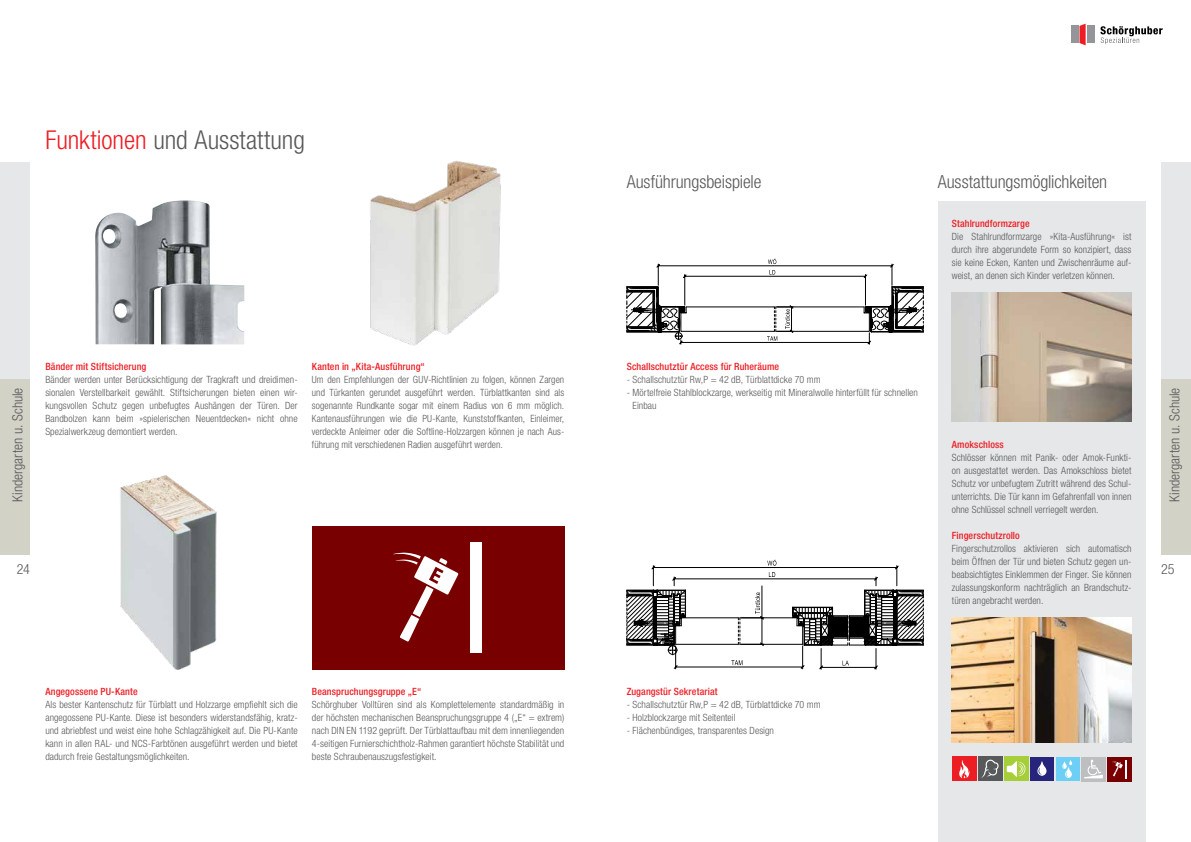
<style>
.page{position:relative;width:1191px;height:842px;background:#fff}
.page>*{position:absolute;margin:0;border:0;box-sizing:border-box;transform-origin:0 0}
.t1{font:300 condensed 26px "Helvetica Neue";color:#58595b}
.t2{font:300 condensed 18px "Helvetica Neue";letter-spacing:-.005em;color:#58595b}
.t3{font:300 condensed 14px "Helvetica Neue";color:#58595b}
.t4{font:300 condensed 10px/13px "Helvetica Neue";letter-spacing:.005em;color:#58595b;text-align:justify}
.t5{font:500 condensed 10px "Helvetica Neue";letter-spacing:.01em;color:#ed1d24}
.s1{color:#ed1d24}
</style>
<div class="page">
<div style="left:1087px;top:26px;width:8px;height:17px;background:#939598"></div>
<svg style="left:1079px;top:24px;width:6px;height:21px"></svg>
<svg style="left:1100px;top:26px;width:62px;height:18px"></svg>
<div style="left:1071px;top:26px;width:7px;height:17px;background:#939598"></div>
<div style="left:1161px;top:162px;width:30px;height:385px;background:#e6e7e8"></div>
<div style="left:1161px;top:379px;width:30px;height:176px;background:#d2d2c7"></div>
<div style="left:0;top:162px;width:30px;height:385px;background:#e6e7e8"></div>
<div style="left:0;top:379px;width:30px;height:176px;background:#d2d2c7"></div>
<div style="left:937px;top:201px;width:208px;height:641px;background:#e6e7e8"></div>
<img style="left:370px;top:160px;width:131px;height:186px">
<div style="left:952px;top:757px;width:24px;height:24px;background:#ed1d24"></div>
<svg style="left:959px;top:760px;width:11px;height:18px"></svg>
<div style="left:978px;top:757px;width:24px;height:24px;background:#58595b"></div>
<svg style="left:981px;top:760px;width:17px;height:18px"></svg>
<div style="left:1004px;top:757px;width:24px;height:24px;background:#a6ce39"></div>
<svg style="left:1006px;top:761px;width:19px;height:16px"></svg>
<div style="left:1030px;top:757px;width:23px;height:24px;background:#26247b"></div>
<svg style="left:1037px;top:761px;width:10px;height:15px"></svg>
<div style="left:1055px;top:757px;width:24px;height:24px;background:#6dcff6"></div>
<svg style="left:1062px;top:760px;width:10px;height:18px"></svg>
<div style="left:1107px;top:757px;width:24px;height:24px;background:#790000"></div>
<svg style="left:1112px;top:760px;width:14px;height:18px"></svg>
<img style="left:120px;top:475px;width:97px;height:195px">
<img style="left:951px;top:292px;width:180px;height:130px">
<img style="left:951px;top:617px;width:180px;height:125px">
<svg style="left:626px;top:560px;width:298px;height:110px"></svg>
<img style="left:95px;top:200px;width:149px;height:144px">
<svg style="left:626px;top:259px;width:298px;height:86px"></svg>
<div style="left:1081px;top:757px;width:24px;height:24px;background:#bcbec0"></div>
<svg style="left:1084px;top:760px;width:18px;height:18px"></svg>
<div style="left:312px;top:526px;width:252px;height:143px;background:#790000"></div>
<div style="left:470px;top:542px;width:11px;height:111px;background:#fff"></div>
<svg style="left:393px;top:552px;width:65px;height:90px"></svg>
<h1 class="t1" style="left:45px;top:125px;width:261px"><span class="s1">Funktionen</span> und Ausstattung</h1>
<h2 class="t2" style="left:626px;top:172px;width:136px">Ausführungsbeispiele</h2>
<h2 class="t2" style="left:937px;top:172px;width:171px">Ausstattungsmöglichkeiten</h2>
<p class="t5" style="left:951px;top:218px;width:79px">Stahlrundformzarge</p>
<p class="t4" style="left:951px;top:230px;width:181px">Die Stahlrundformzarge »Kita-Ausführung« ist durch ihre abgerundete Form so konzipiert, dass sie keine Ecken, Kanten und Zwischenräume auf&shy;weist, an denen sich Kinder verletzen können.</p>
<p class="t5" style="left:45px;top:361px;width:102px">Bänder mit Stiftsicherung</p>
<p class="t4" style="left:45px;top:373px;width:254px">Bänder werden unter Berücksichtigung der Tragkraft und dreidimen&shy;sionalen Verstellbarkeit gewählt. Stiftsicherungen bieten einen wir&shy;kungsvollen Schutz gegen unbefugtes Aushängen der Türen. Der Bandbolzen kann beim »spielerischen Neuentdecken« nicht ohne Spezialwerkzeug demontiert werden.</p>
<p class="t5" style="left:626px;top:361px;width:154px">Schallschutztür Access für Ruheräume</p>
<p class="t4" style="left:626px;top:373px;width:195px">- Schallschutztür Rw,P = 42 dB, Türblattdicke 70 mm</p>
<p class="t4" style="left:632px;top:386px;width:287px;text-indent:-6px">- Mörtelfreie Stahlblockzarge, werkseitig mit Mineralwolle hinterfüllt für schnellen<br>Einbau</p>
<p class="t5" style="left:312px;top:361px;width:114px">Kanten in „Kita-Ausführung“</p>
<p class="t4" style="left:312px;top:373px;width:254px">Um den Empfehlungen der GUV-Richtlinien zu folgen, können Zargen und Türkanten gerundet ausgeführt werden. Türblattkanten sind als sogenannte Rundkante sogar mit einem Radius von 6 mm möglich.<br>Kantenausführungen wie die PU-Kante, Kunststoffkanten, Einleimer, verdeckte Anleimer oder die Softline-Holzzargen können je nach Aus&shy;führung mit verschiedenen Radien ausgeführt werden.</p>
<h3 class="t3" style="left:9px;top:502px;width:116px;rotate:-90deg">Kindergarten u. Schule</h3>
<h3 class="t3" style="left:1166px;top:502px;width:116px;rotate:-90deg">Kindergarten u. Schule</h3>
<p class="t5" style="left:951px;top:439px;width:53px">Amokschloss</p>
<p class="t4" style="left:951px;top:451px;width:181px">Schlösser können mit Panik- oder Amok-Funkti&shy;on ausgestattet werden. Das Amokschloss bietet Schutz vor unbefugtem Zutritt während des Schul&shy;unterrichts. Die Tür kann im Gefahrenfall von innen ohne Schlüssel schnell verriegelt werden.</p>
<p class="t5" style="left:951px;top:530px;width:70px">Fingerschutzrollo</p>
<p class="t4" style="left:951px;top:542px;width:181px">Fingerschutzrollos aktivieren sich automatisch beim Öffnen der Tür und bieten Schutz gegen un&shy;beabsichtigtes Einklemmen der Finger. Sie können zulassungskonform nachträglich an Brandschutz&shy;türen angebracht werden.</p>
<h3 class="t3" style="left:17px;top:561px;width:14px">24</h3>
<h3 class="t3" style="left:1161px;top:561px;width:15px">25</h3>
<p class="t5" style="left:45px;top:686px;width:94px">Angegossene PU-Kante</p>
<p class="t4" style="left:45px;top:698px;width:254px">Als bester Kantenschutz für Türblatt und Holzzarge empfiehlt sich die angegossene PU-Kante. Diese ist besonders widerstandsfähig, kratz&shy;und abriebfest und weist eine hohe Schlagzähigkeit auf. Die PU-Kante kann in allen RAL- und NCS-Farbtönen ausgeführt werden und bietet dadurch freie Gestaltungsmöglichkeiten.</p>
<p class="t5" style="left:312px;top:686px;width:111px">Beanspruchungsgruppe „E“</p>
<p class="t4" style="left:312px;top:698px;width:254px">Schörghuber Volltüren sind als Komplettelemente standardmäßig in der höchsten mechanischen Beanspruchungsgruppe 4 („E“ = extrem) nach DIN EN 1192 geprüft. Der Türblattaufbau mit dem innenliegenden 4-seitigen Furnierschichtholz-Rahmen garantiert höchste Stabilität und beste Schraubenauszugsfestigkeit.</p>
<p class="t5" style="left:626px;top:686px;width:92px">Zugangstür Sekretariat</p>
<p class="t4" style="left:626px;top:698px;width:195px">- Schallschutztür Rw,P = 42 dB, Türblattdicke 70 mm</p>
<p class="t4" style="left:626px;top:711px;width:110px">- Holzblockzarge mit Seitenteil</p>
<p class="t4" style="left:626px;top:724px;width:149px">- Flächenbündiges, transparentes Design</p>
</div>
